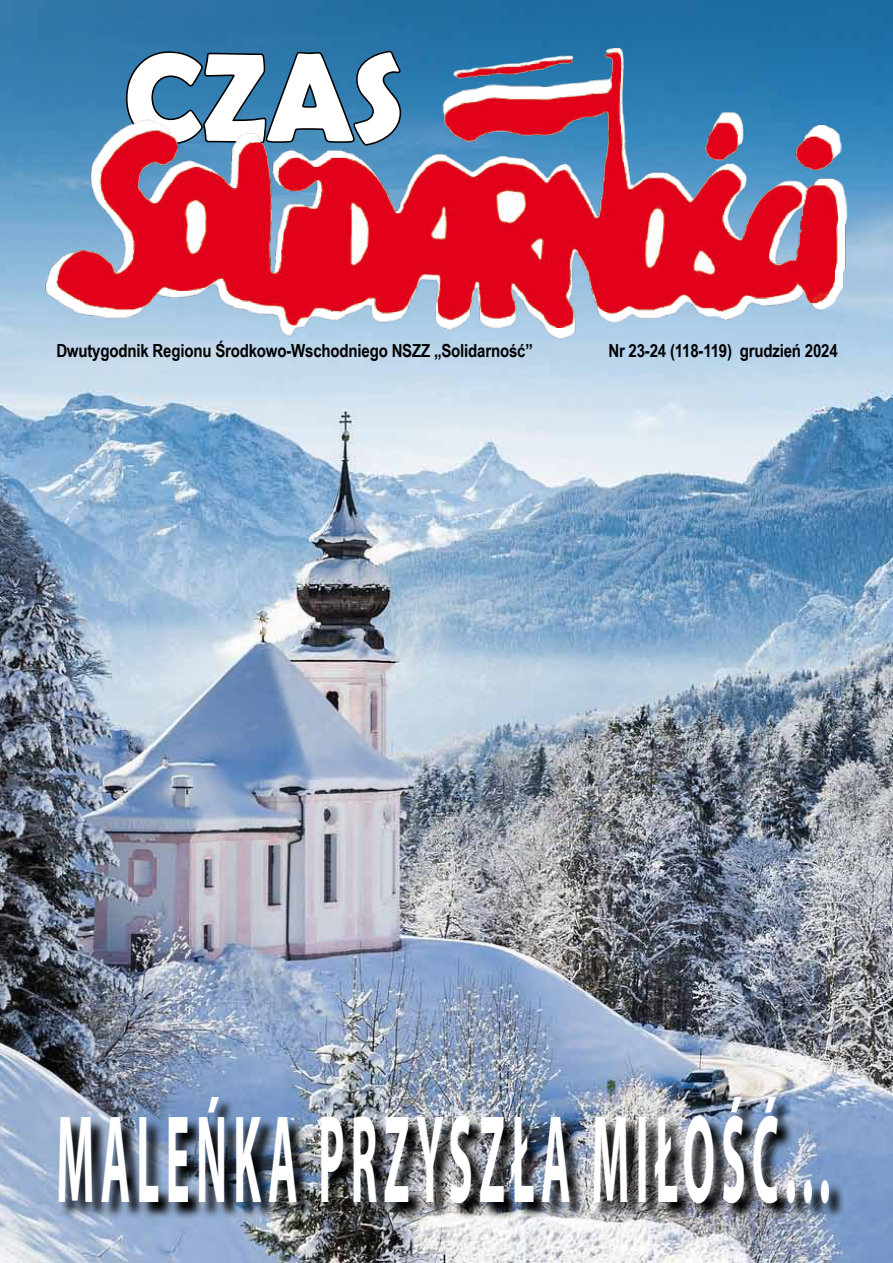
<style>
.page{position:relative;width:893px;height:1263px;background:#fff}
.page>*{position:absolute;margin:0;border:0;box-sizing:border-box;transform-origin:0 0}
.t1{font:700 126px "Myriad Pro";letter-spacing:.14em;color:#fff;scale:.36 1}
.t2{font:700 125.4px "Berlin Sans FB Demi";color:#fff}
.t3{font:700 18px "Arial Narrow";letter-spacing:-.01em;color:#000}
</style>
<div class="page">
<img style="left:0;top:0;width:893px;height:1263px">
<img style="left:60px;top:1098px;width:786px;height:123px">
<svg style="left:124px;top:49px;width:279px;height:4px"></svg>
<img style="left:37px;top:67px;width:820px;height:270px">
<img style="left:431px;top:48px;width:213px;height:5px">
<img style="left:57px;top:53px;width:783px;height:274px">
<h2 class="t2" style="left:124px;top:25px;width:281px">CZAS</h2>
<p class="t3" style="left:56px;top:337px;width:478px">Dwutygodnik Regionu Środkowo-Wschodniego NSZZ „Solidarność”</p>
<p class="t3" style="left:608px;top:337px;width:231px">Nr 23-24 (118-119) grudzień 2024</p>
<h1 class="t1" style="left:56px;top:1078px;width:2152px">MALEŃKA PRZYSZŁ A MIŁ OŚĆ ...</h1>
</div>
